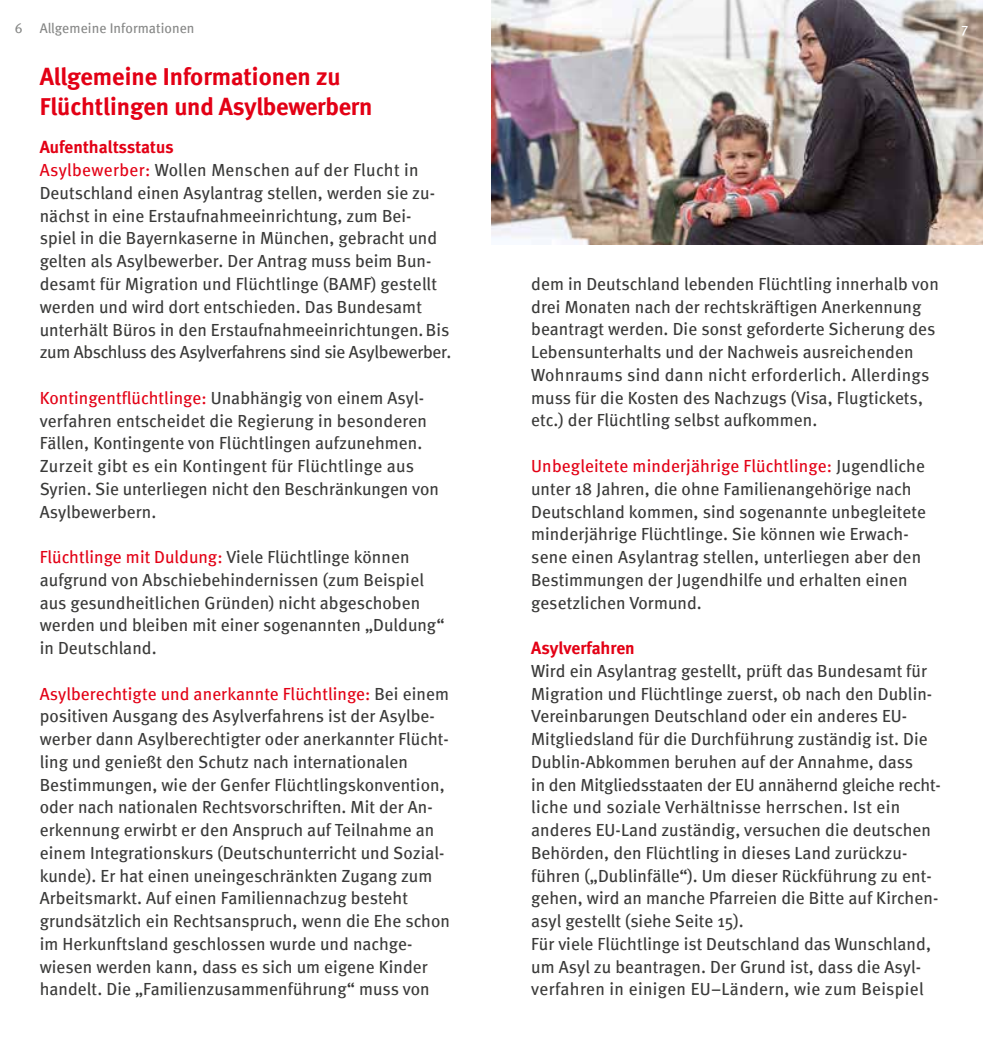
<style>
.page{position:relative;width:983px;height:1042px;background:#fff}
.page>*{position:absolute;margin:0;border:0;box-sizing:border-box;transform-origin:0 0}
.t1{font:700 24.5px/29.4px "Meta";letter-spacing:-.005em;color:#e30015}
.t2{font:17.5px/22.8px "Meta";letter-spacing:.005em;color:#3a3a39}
.t3{font:700 17.5px "Meta Plus";color:#e30015}
.t4{font:700 17.5px "Meta";color:#e30015}
.t5{font:14px "Meta";letter-spacing:.005em;color:#868786}
.t6{font:14px "Meta";color:#fff}
.s1{color:#e30015}
</style>
<div class="page">
<img style="left:491px;top:0;width:491px;height:244px">
<p class="t5" style="left:40px;top:20px;width:156px">Allgemeine Informationen</p>
<p class="t5" style="left:15px;top:20px;width:9px">6</p>
<p class="t6" style="left:961px;top:20px;width:8px">7</p>
<h1 class="t1" style="left:40px;top:62px;width:334px">Allgemeine Informationen zu<br>Flüchtlingen und Asylbewerbern</h1>
<p class="t3" style="left:40px;top:137px;width:135px">Aufenthaltsstatus</p>
<p class="t2" style="left:40px;top:159px;width:413px"><span class="s1">Asylbewerber:</span> Wollen Menschen auf der Flucht in Deutschland einen Asylantrag stellen, werden sie zu&shy;nächst in eine Erstaufnahmeeinrichtung, zum Bei&shy;spiel in die Bayernkaserne in München, gebracht und gelten als Asylbewerber. Der Antrag muss beim Bun&shy;desamt für Migration und Flüchtlinge (BAMF) gestellt werden und wird dort entschieden. Das Bundesamt unterhält Büros in den Erstaufnahmeeinrichtungen. Bis zum Abschluss des Asylverfahrens sind sie Asylbewerber.</p>
<p class="t2" style="left:40px;top:386px;width:400px"><span class="s1">Kontingentflüchtlinge:</span> Unabhängig von einem Asyl&shy;verfahren entscheidet die Regierung in besonderen Fällen, Kontingente von Flüchtlingen aufzunehmen.<br>Zurzeit gibt es ein Kontingent für Flüchtlinge aus Syrien. Sie unterliegen nicht den Beschränkungen von Asylbewerbern.</p>
<p class="t2" style="left:40px;top:545px;width:406px"><span class="s1">Flüchtlinge mit Duldung:</span> Viele Flüchtlinge können aufgrund von Abschiebehindernissen (zum Beispiel aus gesundheitlichen Gründen) nicht abgeschoben werden und bleiben mit einer sogenannten „Duldung“ in Deutschland.</p>
<p class="t2" style="left:40px;top:682px;width:412px"><span class="s1">Asylberechtigte und anerkannte Flüchtlinge:</span> Bei einem positiven Ausgang des Asylverfahrens ist der Asylbe&shy;werber dann Asylberechtigter oder anerkannter Flücht&shy;ling und genießt den Schutz nach internationalen Bestimmungen, wie der Genfer Flüchtlingskonvention, oder nach nationalen Rechtsvorschriften. Mit der An&shy;erkennung erwirbt er den Anspruch auf Teilnahme an einem Integrationskurs (Deutschunterricht und Sozial&shy;kunde). Er hat einen uneingeschränkten Zugang zum Arbeitsmarkt. Auf einen Familiennachzug besteht grundsätzlich ein Rechtsanspruch, wenn die Ehe schon im Herkunftsland geschlossen wurde und nachge&shy;wiesen werden kann, dass es sich um eigene Kinder handelt. Die „Familienzusammenführung“ muss von</p>
<p class="t2" style="left:531px;top:272px;width:409px">dem in Deutschland lebenden Flüchtling innerhalb von drei Monaten nach der rechtskräftigen Anerkennung beantragt werden. Die sonst geforderte Sicherung des Lebensunterhalts und der Nachweis ausreichenden Wohnraums sind dann nicht erforderlich. Allerdings muss für die Kosten des Nachzugs (Visa, Flugtickets, etc.) der Flüchtling selbst aufkommen.</p>
<p class="t2" style="left:531px;top:454px;width:396px"><span class="s1">Unbegleitete minderjährige Flüchtlinge:</span> Jugendliche unter 18 Jahren, die ohne Familienangehörige nach Deutschland kommen, sind sogenannte unbegleitete minderjährige Flüchtlinge. Sie können wie Erwach&shy;sene einen Asylantrag stellen, unterliegen aber den Bestimmungen der Jugendhilfe und erhalten einen gesetzlichen Vormund.</p>
<p class="t4" style="left:531px;top:637px;width:105px">Asylverfahren</p>
<p class="t2" style="left:531px;top:659px;width:411px">Wird ein Asylantrag gestellt, prüft das Bundesamt für Migration und Flüchtlinge zuerst, ob nach den Dublin-Vereinbarungen Deutschland oder ein anderes EU-Mitgliedsland für die Durchführung zuständig ist. Die Dublin-Abkommen beruhen auf der Annahme, dass<br>in den Mitgliedsstaaten der EU annähernd gleiche recht&shy;liche und soziale Verhältnisse herrschen. Ist ein anderes EU-Land zuständig, versuchen die deutschen Behörden, den Flüchtling in dieses Land zurückzu&shy;führen („Dublinfälle“). Um dieser Rückführung zu ent&shy;gehen, wird an manche Pfarreien die Bitte auf Kirchen&shy;asyl gestellt (siehe Seite 15).<br>Für viele Flüchtlinge ist Deutschland das Wunschland, um Asyl zu beantragen. Der Grund ist, dass die Asyl&shy;verfahren in einigen EU–Ländern, wie zum Beispiel</p>
</div>
